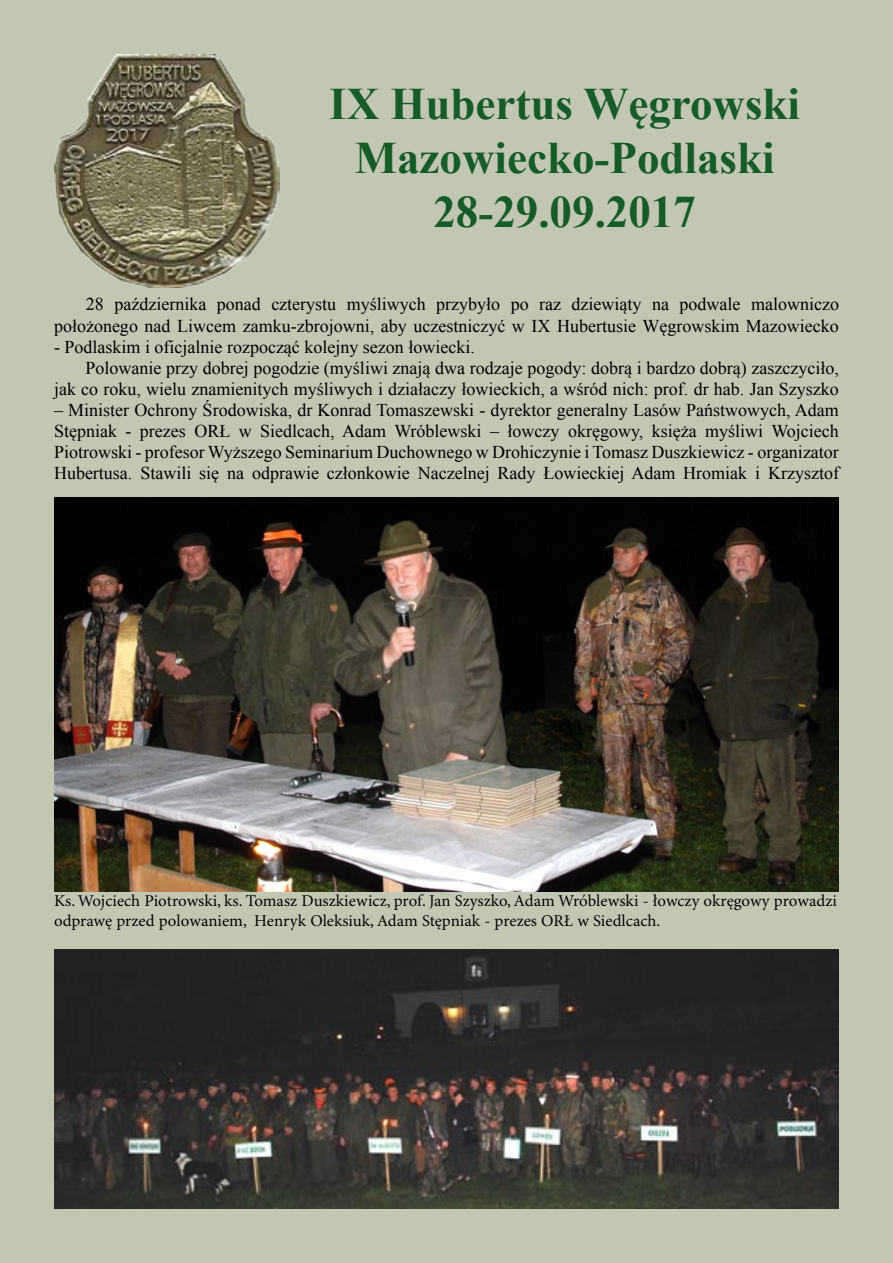
<style>
.page{position:relative;width:893px;height:1263px;background:#c2c7b4}
.page>*{position:absolute;margin:0;border:0;box-sizing:border-box;transform-origin:0 0}
.Default{font:700 45px/54px "Times New Roman";color:#175b28;text-align:center}
.Pa8{font:18px/21px "Times New Roman";color:#000;text-align:right}
.Default-2{font:18px/21.6px "Times New Roman";color:#000;text-align:right}
.t1{font:16.5px/19.8px "Minion Pro";color:#000}
</style>
<div class="page">
<img style="left:54px;top:54px;width:225px;height:233px">
<img style="left:54px;top:497px;width:785px;height:395px">
<img style="left:54px;top:950px;width:785px;height:259px">
<p class="Default" style="left:329px;top:76px;width:472px">IX Hubertus Węgrowski<br>Mazowiecko-Podlaski</p>
<p class="Default" style="left:433px;top:184px;width:264px">28-29.09.2017</p>
<p class="Default-2" style="left:54px;top:293px;width:786px">28 października ponad czterystu myśliwych przybyło po raz dziewiąty na podwale malowniczo położonego nad Liwcem zamku-zbrojowni, aby uczestniczyć w IX Hubertusie Węgrowskim Mazowiecko</p>
<p class="Default-2" style="left:54px;top:336px;width:422px">- Podlaskim i oficjalnie rozpocząć kolejny sezon łowiecki.</p>
<p class="Pa8" style="left:54px;top:358px;width:786px">Polowanie przy dobrej pogodzie (myśliwi znają dwa rodzaje pogody: dobrą i bardzo dobrą) zaszczyciło,<br>jak co roku, wielu znamienitych myśliwych i działaczy łowieckich, a wśród nich: prof. dr hab. Jan Szyszko</p>
<p class="Pa8" style="left:54px;top:400px;width:786px;text-align:justify">– Minister Ochrony Środowiska, dr Konrad Tomaszewski - dyrektor generalny Lasów Państwowych, Adam Stępniak - prezes ORŁ w Siedlcach, Adam Wróblewski – łowczy okręgowy, księża myśliwi Wojciech Piotrowski - profesor Wyższego Seminarium Duchownego w Drohiczynie i Tomasz Duszkiewicz - organizator Hubertusa. Stawili się na odprawie członkowie Naczelnej Rady Łowieckiej Adam Hromiak i Krzysztof</p>
<p class="t1" style="left:54px;top:891px;width:784px">Ks. Wojciech Piotrowski, ks. Tomasz Duszkiewicz, prof. Jan Szyszko, Adam Wróblewski - łowczy okręgowy prowadzi odprawę przed polowaniem, Henryk Oleksiuk, Adam Stępniak - prezes ORŁ w Siedlcach.</p>
</div>
